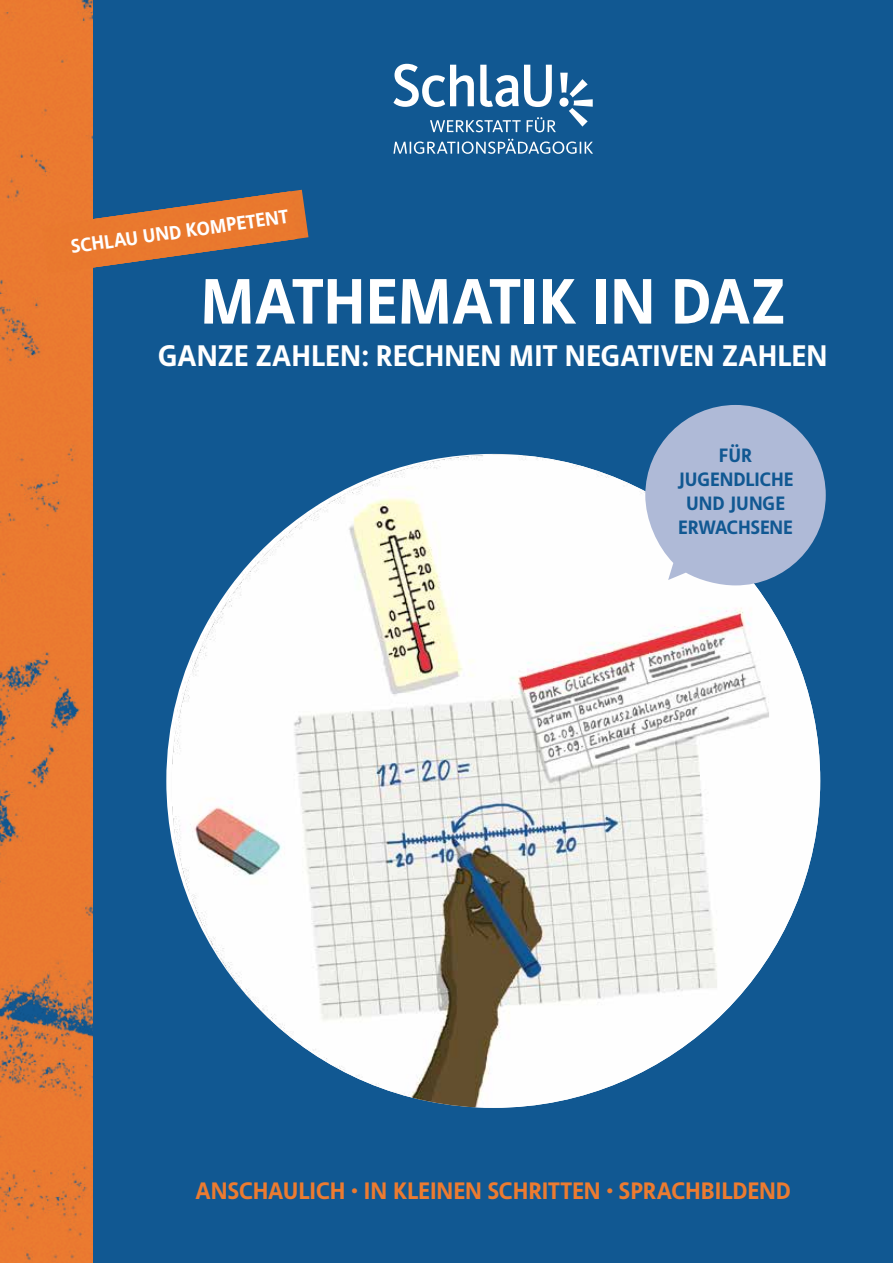
<style>
.page{position:relative;width:893px;height:1263px;background:#115892}
.page>*{position:absolute;margin:0;border:0;box-sizing:border-box;transform-origin:0 0}
.t1{font:700 64.5px "Semikolon Plus";letter-spacing:-.005em;color:#fff}
.t2{font:700 30px "Semikolon Plus";letter-spacing:.005em;color:#fff}
.t3{font:700 24px "Semikolon Plus";color:#ec7b30}
.t4{font:700 19.5px/24px "Semikolon Plus";color:#115892;text-align:center}
.t5{font:700 19.5px "Semikolon Plus";color:#fff}
</style>
<div class="page">
<img style="left:0;top:0;width:92px;height:1263px">
<svg style="left:393px;top:139px;width:200px;height:15px"></svg>
<svg style="left:393px;top:64px;width:200px;height:68px"></svg>
<img style="left:166px;top:454px;width:654px;height:654px">
<svg style="left:645px;top:405px;width:181px;height:180px"></svg>
<img style="left:41px;top:190px;width:267px;height:84px">
<p class="t5" style="left:70px;top:236px;width:221px;rotate:-8deg">SCHLAU UND KOMPETENT</p>
<h1 class="t1" style="left:200px;top:265px;width:587px">MATHEMATIK IN DAZ</h1>
<p class="t2" style="left:158px;top:338px;width:671px">GANZE ZAHLEN: RECHNEN MIT NEGATIVEN ZAHLEN</p>
<p class="t4" style="left:678px;top:444px;width:117px">FÜR<br>JUGENDLICHE<br>UND JUNGE<br>ERWACHSENE</p>
<p class="t3" style="left:196px;top:1177px;width:597px">ANSCHAULICH • IN KLEINEN SCHRITTEN • SPRACHBILDEND</p>
</div>
